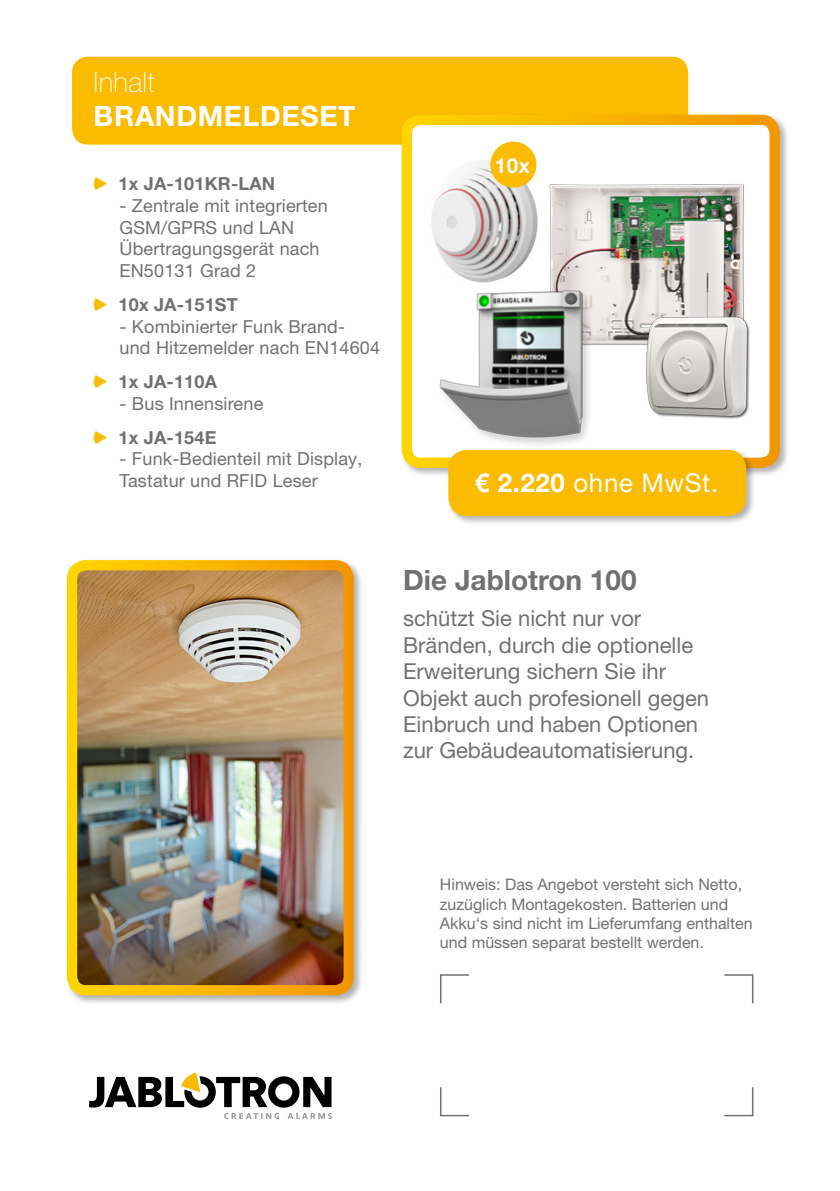
<style>
.page{position:relative;width:840px;height:1191px;background:#fff}
.page>*{position:absolute;margin:0;border:0;box-sizing:border-box;transform-origin:0 0}
.t1{font:700 28px "Helvetica Neue CE";color:#707172}
.t2{font:700 28px "Helvetica Neue LT Pro";letter-spacing:.025em;color:#fff}
.t3{font:100 28px "Helvetica Neue LT Pro";letter-spacing:.01em;color:#fff}
.t4{font:25.8px "Helvetica Neue LT Pro";letter-spacing:.025em;color:#fff}
.t5{font:22px/26.4px "Helvetica Neue CE";color:#707172}
.t6{font:700 20.6px "Helvetica Neue CE";color:#fff}
.t7{font:18px/21.6px "Helvetica Neue CE";letter-spacing:.01em;color:#707172}
.t8{font:700 18px "Helvetica Neue CE";letter-spacing:.01em;color:#707172}
.t9{font:16px/19.2px "Helvetica Neue CE";color:#707172}
.s1{font-family:"Jablosip";font-weight:400;color:#fabb00}
.s2{font-family:"Jablosip";color:#fabb00}
.s3{font-weight:700}
</style>
<div class="page">
<div style="left:72px;top:57px;width:615px;height:88px;background:#fabb00;border-radius:16px"></div>
<svg style="left:89px;top:1072px;width:242px;height:35px"></svg>
<svg style="left:224px;top:1113px;width:107px;height:6px"></svg>
<div style="left:66px;top:559px;width:297px;height:446px;background:#000;opacity:.3"></div>
<img style="left:78px;top:571px;width:264px;height:413px">
<div style="left:67px;top:560px;width:286px;height:435px;border:10px solid #fff;border-radius:14px"></div>
<div style="left:400px;top:114px;width:388px;height:364px;background:#000;opacity:.3"></div>
<div style="left:406px;top:120px;width:368px;height:343px;background:#fff;border-radius:14px"></div>
<div style="left:401px;top:115px;width:378px;height:353px;border:10px solid #fff;border-radius:14px"></div>
<img style="left:431px;top:153px;width:107px;height:94px">
<img style="left:549px;top:183px;width:196px;height:162px">
<img style="left:642px;top:314px;width:108px;height:105px">
<img style="left:428px;top:247px;width:195px;height:218px">
<div style="left:490px;top:142px;width:46px;height:46px;background:#fabb00;border-radius:50%"></div>
<div style="left:447px;top:449px;width:308px;height:77px;background:#000;opacity:.3"></div>
<div style="left:448px;top:450px;width:297px;height:66px;background:#fabb00;border-radius:19px"></div>
<svg style="left:440px;top:974px;width:29px;height:30px"></svg>
<svg style="left:724px;top:974px;width:29px;height:30px"></svg>
<svg style="left:440px;top:1087px;width:30px;height:30px"></svg>
<svg style="left:724px;top:1087px;width:29px;height:30px"></svg>
<h1 class="t3" style="left:94px;top:65px;width:63px">Inhalt</h1>
<h1 class="t2" style="left:94px;top:98px;width:263px">BRANDMELDESET</h1>
<p class="t8" style="left:94px;top:173px;width:183px"><span class="s1">A</span> 1x JA-101KR-LAN</p>
<p class="t7" style="left:119px;top:195px;width:210px">- Zentrale mit integrierten<br>GSM/GPRS und LAN<br>Übertragungsgerät nach<br>EN50131 Grad 2</p>
<p class="t8" style="left:94px;top:293px;width:145px"><span class="s1">A</span> 10x JA-151ST</p>
<p class="t7" style="left:119px;top:315px;width:262px">- Kombinierter Funk Brand&shy;und Hitzemelder nach EN14604</p>
<p class="t8" style="left:94px;top:370px;width:125px"><span class="s1">A</span> 1x JA-110A</p>
<p class="t7" style="left:94px;top:386px;width:171px;line-height:34px;text-indent:26px">- Bus Innensirene<br><span class="s2">A</span> <span class="s3">1x JA-154E</span></p>
<p class="t7" style="left:119px;top:448px;width:244px">- Funk-Bedienteil mit Display,<br>Tastatur und RFID Leser</p>
<p class="t6" style="left:494px;top:153px;width:37px">10x</p>
<h2 class="t4" style="left:474px;top:467px;width:245px"><span class="s3">€ 2.220</span> ohne MwSt.</h2>
<h1 class="t1" style="left:403px;top:563px;width:235px">Die Jablotron 100</h1>
<p class="t5" style="left:403px;top:605px;width:307px">schützt Sie nicht nur vor<br>Bränden, durch die optionelle<br>Erweiterung sichern Sie ihr<br>Objekt auch profesionell gegen<br>Einbruch und haben Optionen zur Gebäudeautomatisierung.</p>
<p class="t9" style="left:439px;top:875px;width:314px">Hinweis: Das Angebot versteht sich Netto, zuzüglich Montagekosten. Batterien und Akku‘s sind nicht im Lieferumfang enthalten und müssen separat bestellt werden.</p>
</div>
